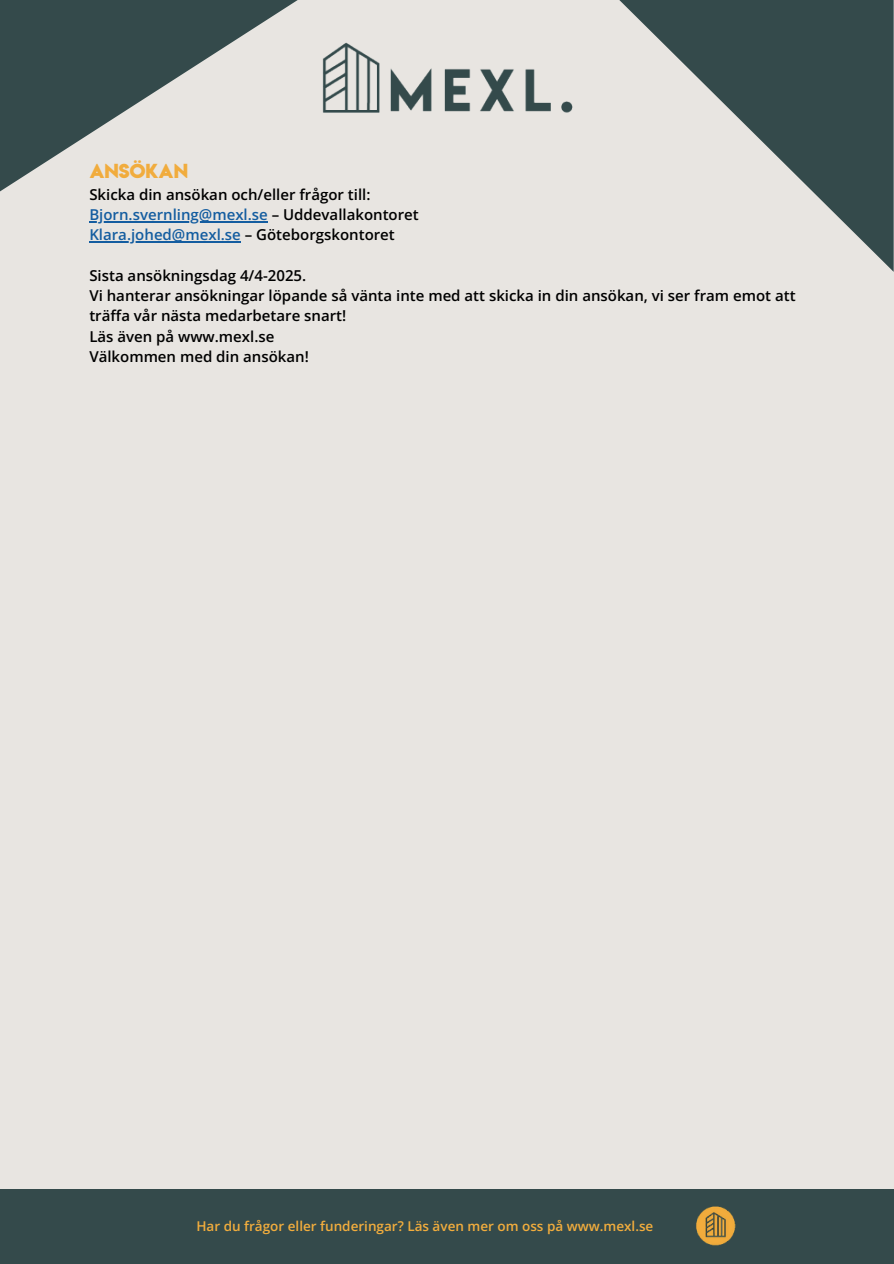
<style>
.page{position:relative;width:894px;height:1264px;background:#fff}
.page>*{position:absolute;margin:0;border:0;box-sizing:border-box;transform-origin:0 0}
.t1{font:18px "Lemon Milkbold";color:#f1ac3d}
.t2{font:600 15px/20.2px "Open Sans";color:#000}
.t3{font:600 15px "Open Sans";color:#145da0}
.t4{font:600 13.5px "Open Sans";color:#f2ad3d}
.s1{color:#000}
</style>
<div class="page">
<div style="left:0;top:0;width:893px;height:1263px;background:#e8e5e1"></div>
<svg style="left:0;top:0;width:297px;height:191px"></svg>
<svg style="left:619px;top:0;width:274px;height:271px"></svg>
<img style="left:322px;top:42px;width:251px;height:71px">
<div style="left:0;top:1188px;width:893px;height:75px;background:#344a4b"></div>
<img style="left:696px;top:1206px;width:40px;height:40px">
<hr style="left:89px;top:221px;width:179px;height:1px;background:#145da0">
<hr style="left:89px;top:241px;width:152px;height:1px;background:#145da0">
<h1 class="t1" style="left:89px;top:158px;width:100px">ANSÖKAN</h1>
<h1 class="t2" style="left:89px;top:184px;width:282px">Skicka din ansökan och/eller frågor till:</h1>
<h1 class="t3" style="left:89px;top:204px;width:331px">Bjorn.svernling@mexl.se <span class="s1">– Uddevallakontoret</span></h1>
<p class="t3" style="left:89px;top:224px;width:307px">Klara.johed@mexl.se <span class="s1">– Göteborgskontoret</span></p>
<p class="t2" style="left:89px;top:265px;width:707px">Sista ansö kningsdag 4/4-2025.<br>Vi hanterar ansökningar löpande så vä nta inte med att skicka in din ansökan, vi ser fram emot att träffa vå r nästa medarbetare snart!<br>Lä s även på www.mexl.se<br>Välkommen med din ansökan!</p>
<p class="t4" style="left:196px;top:1216px;width:458px">Har du frågor eller funderingar? Läs även mer om oss på www.mexl.se</p>
</div>
